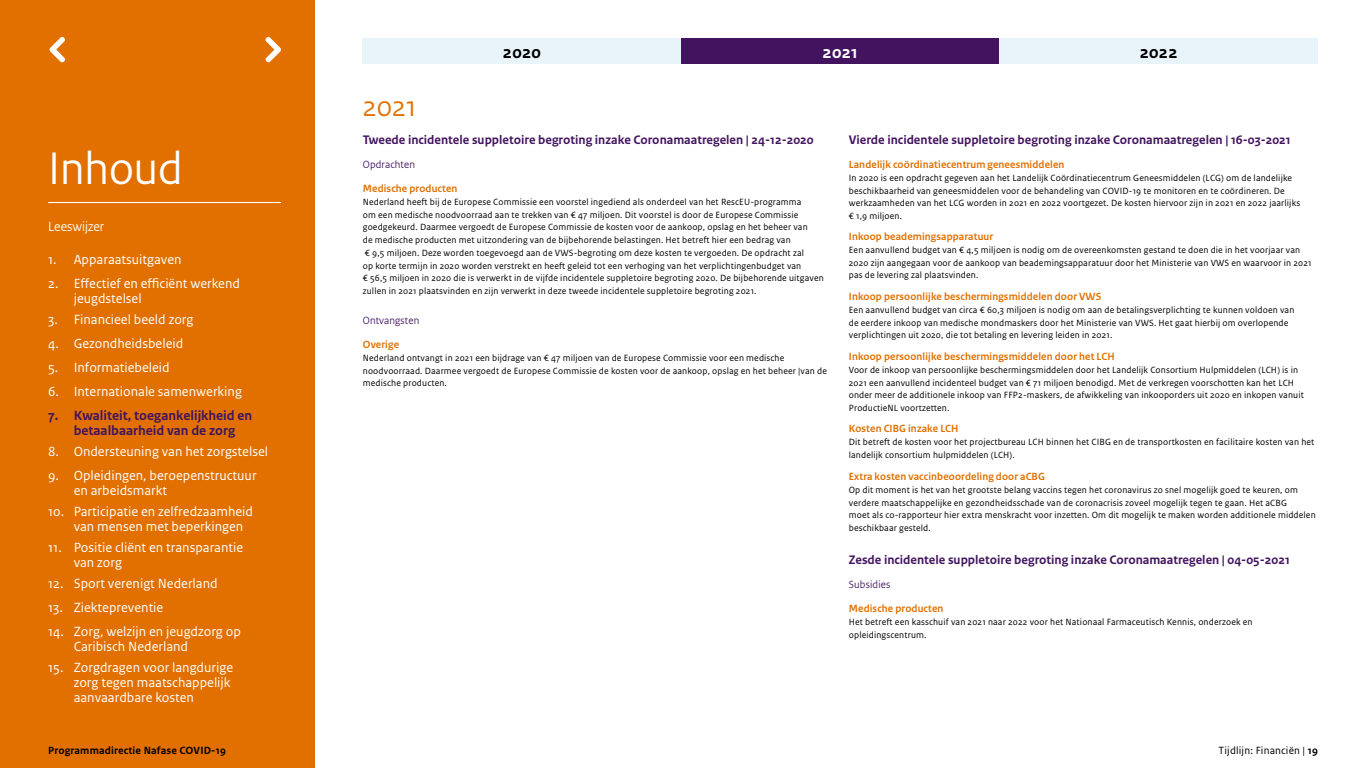
<style>
.page{position:relative;width:1366px;height:768px;background:#fff}
.page>*{position:absolute;margin:0;border:0;box-sizing:border-box;transform-origin:0 0}
.Kop_1{font:48px "Rijksoverheid Sans Heading";color:#fff}
.Jaar{font:30px "Rijksoverheid Sans Heading";color:#e17000}
.Maand_Zwart{font:700 18px "Rijksoverheid Sans Text";letter-spacing:.015em;color:#000}
.Maand_Wit{font:700 18px "Rijksoverheid Sans Text";color:#fff}
.Kop_2_genummerd-1a{font:14px/15px "Rijksoverheid Sans Text";color:#fff}
.Kop_2_genummerd-1{font:700 14px/15px "Rijksoverheid Sans Text";color:#42145f;text-align:center}
.Kop_2{font:14px "Rijksoverheid Sans Heading";color:#fff}
.Maand{font:700 13px "Rijksoverheid Sans Text";color:#42145f}
.Kop_3_Oranje{font:700 11px "Rijksoverheid Sans Heading";letter-spacing:.015em;color:#e17000}
.t1{font:700 11px "Rijksoverheid Sans Text";letter-spacing:.015em;color:#000}
.Kop_3_Paars{font:11px "Rijksoverheid Sans Heading";letter-spacing:.015em;color:#42145f}
.t2{font:11px "Rijksoverheid Sans Text";letter-spacing:.015em;color:#000}
.Plat{font:9.5px/12.8px "Rijksoverheid Sans Text";letter-spacing:.015em;color:#000}
.s1{font-weight:700}
</style>
<div class="page">
<div style="left:0;top:0;width:315px;height:768px;background:#e17000"></div>
<hr style="left:48px;top:202px;width:233px;height:1px;background:#fff">
<svg style="left:49px;top:36px;width:16px;height:27px"></svg>
<svg style="left:265px;top:36px;width:16px;height:27px"></svg>
<div style="left:363px;top:38px;width:318px;height:26px;background:#e9f4fa"></div>
<div style="left:681px;top:38px;width:318px;height:26px;background:#42145f"></div>
<div style="left:999px;top:38px;width:319px;height:26px;background:#e9f4fa"></div>
<h1 class="Kop_1" style="left:48px;top:141px;width:136px">Inhoud</h1>
<h2 class="Kop_2" style="left:48px;top:219px;width:57px">Leeswijzer</h2>
<h2 class="Kop_2_genummerd-1a" style="left:48px;top:252px;width:135px">1. Apparaatsuitgaven</h2>
<h2 class="Kop_2_genummerd-1a" style="left:74px;top:276px;width:168px;text-indent:-26px">2. Effectief en efficiënt werkend jeugdstelsel</h2>
<h2 class="Kop_2_genummerd-1a" style="left:48px;top:312px;width:147px">3. Financieel beeld zorg</h2>
<h2 class="Kop_2_genummerd-1a" style="left:48px;top:336px;width:137px">4. Gezondheidsbeleid</h2>
<h2 class="Kop_2_genummerd-1a" style="left:48px;top:360px;width:123px">5. Informatiebeleid</h2>
<h2 class="Kop_2_genummerd-1a" style="left:48px;top:384px;width:195px">6. Internationale samenwerking</h2>
<h2 class="Kop_2_genummerd-1" style="left:48px;top:408px;width:206px">7. Kwaliteit, toegankelijkheid en betaalbaarheid van de zorg</h2>
<h2 class="Kop_2_genummerd-1a" style="left:48px;top:444px;width:221px">8. Ondersteuning van het zorgstelsel</h2>
<h2 class="Kop_2_genummerd-1a" style="left:74px;top:468px;width:184px;text-indent:-26px">9. Opleidingen, beroepenstructuur en arbeidsmarkt</h2>
<h2 class="Kop_2_genummerd-1a" style="left:74px;top:504px;width:181px;text-indent:-26px">10. Participatie en zelfredzaamheid van mensen met beperkingen</h2>
<h2 class="Kop_2_genummerd-1a" style="left:74px;top:540px;width:171px;text-indent:-26px">11. Positie cliënt en transparantie van zorg</h2>
<h2 class="Kop_2_genummerd-1a" style="left:48px;top:576px;width:171px">12. Sport verenigt Nederland</h2>
<h2 class="Kop_2_genummerd-1a" style="left:48px;top:600px;width:117px">13. Ziektepreventie</h2>
<h2 class="Kop_2_genummerd-1a" style="left:74px;top:624px;width:169px;text-indent:-26px">14. Zorg, welzijn en jeugdzorg op<br>Caribisch Nederland</h2>
<h2 class="Kop_2_genummerd-1a" style="left:74px;top:660px;width:161px;text-indent:-26px">15. Zorgdragen voor langdurige zorg tegen maatschappelijk aanvaardbare kosten</h2>
<p class="Maand_Zwart" style="left:503px;top:42px;width:40px">2020</p>
<p class="Maand_Wit" style="left:823px;top:42px;width:37px">2021</p>
<p class="Maand_Zwart" style="left:1140px;top:42px;width:39px">2022</p>
<h1 class="Jaar" style="left:363px;top:89px;width:55px">2021</h1>
<h2 class="Maand" style="left:363px;top:132px;width:452px">Tweede incidentele suppletoire begroting inzake Coronamaatregelen | 24-12-2020</h2>
<h3 class="Kop_3_Paars" style="left:363px;top:158px;width:54px">Opdrachten</h3>
<h3 class="Kop_3_Oranje" style="left:363px;top:182px;width:96px">Medische producten</h3>
<p class="Plat" style="left:363px;top:195px;width:463px">Nederland heeft bij de Europese Commissie een voorstel ingediend als onderdeel van het RescEU-programma<br>om een medische noodvoorraad aan te trekken van € 47 miljoen. Dit voorstel is door de Europese Commissie goedgekeurd. Daarmee vergoedt de Europese Commissie de kosten voor de aankoop, opslag en het beheer van<br>de medische producten met uitzondering van de bijbehorende belastingen. Het betreft hier een bedrag van<br>€ 9,5 miljoen. Deze worden toegevoegd aan de VWS-begroting om deze kosten te vergoeden. De opdracht zal<br>op korte termijn in 2020 worden verstrekt en heeft geleid tot een verhoging van het verplichtingenbudget van<br>€ 56,5 miljoen in 2020 die is verwerkt in de vijfde incidentele suppletoire begroting 2020. De bijbehorende uitgaven zullen in 2021 plaatsvinden en zijn verwerkt in deze tweede incidentele suppletoire begroting 2021.</p>
<h3 class="Kop_3_Paars" style="left:363px;top:314px;width:58px">Ontvangsten</h3>
<h3 class="Kop_3_Oranje" style="left:363px;top:338px;width:38px">Overige</h3>
<p class="Plat" style="left:363px;top:351px;width:466px">Nederland ontvangt in 2021 een bijdrage van € 47 miljoen van de Europese Commissie voor een medische noodvoorraad. Daarmee vergoedt de Europese Commissie de kosten voor de aankoop, opslag en het beheer |van de medische producten.</p>
<h2 class="Maand" style="left:849px;top:132px;width:443px">Vierde incidentele suppletoire begroting inzake Coronamaatregelen | 16-03-2021</h2>
<h3 class="Kop_3_Oranje" style="left:849px;top:158px;width:217px">Landelijk coördinatiecentrum geneesmiddelen</h3>
<p class="Plat" style="left:849px;top:171px;width:453px">In 2020 is een opdracht gegeven aan het Landelijk Coördinatiecentrum Geneesmiddelen (LCG) om de landelijke beschikbaarheid van geneesmiddelen voor de behandeling van COVID-19 te monitoren en te coördineren. De werkzaamheden van het LCG worden in 2021 en 2022 voortgezet. De kosten hiervoor zijn in 2021 en 2022 jaarlijks € 1,9 miljoen.</p>
<h3 class="Kop_3_Oranje" style="left:849px;top:230px;width:146px">Inkoop beademingsapparatuur</h3>
<p class="Plat" style="left:849px;top:243px;width:464px">Een aanvullend budget van € 4,5 miljoen is nodig om de overeenkomsten gestand te doen die in het voorjaar van<br>2020 zijn aangegaan voor de aankoop van beademingsapparatuur door het Ministerie van VWS en waarvoor in 2021 pas de levering zal plaatsvinden.</p>
<h3 class="Kop_3_Oranje" style="left:849px;top:290px;width:254px">Inkoop persoonlijke beschermingsmiddelen door VWS</h3>
<p class="Plat" style="left:849px;top:303px;width:447px">Een aanvullend budget van circa € 60,3 miljoen is nodig om aan de betalingsverplichting te kunnen voldoen van de eerdere inkoop van medische mondmaskers door het Ministerie van VWS. Het gaat hierbij om overlopende verplichtingen uit 2020, die tot betaling en levering leiden in 2021.</p>
<h3 class="Kop_3_Oranje" style="left:849px;top:350px;width:267px">Inkoop persoonlijke beschermingsmiddelen door het LCH</h3>
<p class="Plat" style="left:849px;top:363px;width:457px">Voor de inkoop van persoonlijke beschermingsmiddelen door het Landelijk Consortium Hulpmiddelen (LCH) is in 2021 een aanvullend incidenteel budget van € 71 miljoen benodigd. Met de verkregen voorschotten kan het LCH onder meer de additionele inkoop van FFP2-maskers, de afwikkeling van inkooporders uit 2020 en inkopen vanuit ProductieNL voortzetten.</p>
<h3 class="Kop_3_Oranje" style="left:849px;top:422px;width:111px">Kosten CIBG inzake LCH</h3>
<p class="Plat" style="left:849px;top:435px;width:467px">Dit betreft de kosten voor het projectbureau LCH binnen het CIBG en de transportkosten en facilitaire kosten van het landelijk consortium hulpmiddelen (LCH).</p>
<h3 class="Kop_3_Oranje" style="left:849px;top:470px;width:198px">Extra kosten vaccinbeoordeling door aCBG</h3>
<p class="Plat" style="left:849px;top:483px;width:468px">Op dit moment is het van het grootste belang vaccins tegen het coronavirus zo snel mogelijk goed te keuren, om verdere maatschappelijke en gezondheidsschade van de coronacrisis zoveel mogelijk tegen te gaan. Het aCBG<br>moet als co-rapporteur hier extra menskracht voor inzetten. Om dit mogelijk te maken worden additionele middelen beschikbaar gesteld.</p>
<h2 class="Maand" style="left:849px;top:552px;width:443px">Zesde incidentele suppletoire begroting inzake Coronamaatregelen | 04-05-2021</h2>
<h3 class="Kop_3_Paars" style="left:849px;top:578px;width:43px">Subsidies</h3>
<h3 class="Kop_3_Oranje" style="left:849px;top:602px;width:96px">Medische producten</h3>
<p class="Plat" style="left:849px;top:615px;width:405px">Het betreft een kasschuif van 2021 naar 2022 voor het Nationaal Farmaceutisch Kennis, onderzoek en opleidingscentrum.</p>
<p class="t1" style="left:48px;top:744px;width:179px">Programmadirectie Nafase COVID-19</p>
<p class="t2" style="left:1219px;top:744px;width:101px">Tijdlijn: Financiën | <span class="s1">19</span></p>
</div>
